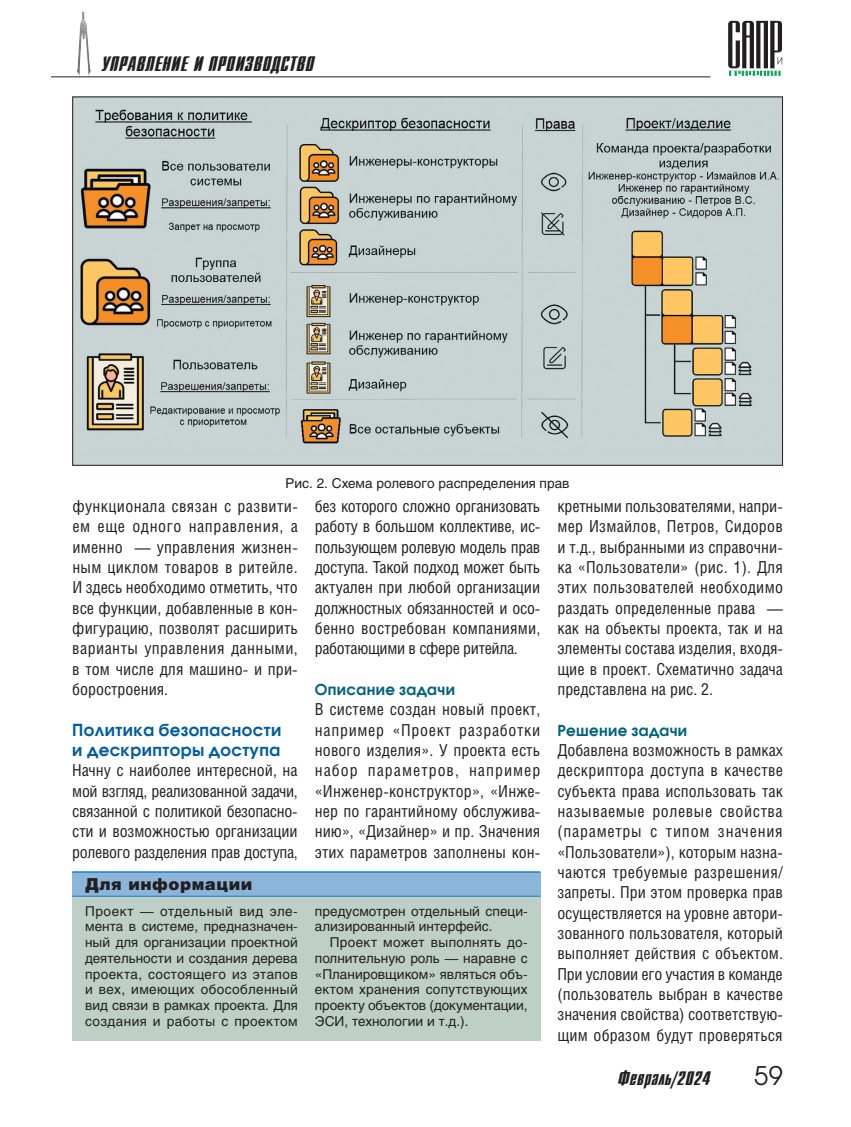
<style>
.page{position:relative;width:851px;height:1127px;background:#fff}
.page>*{position:absolute;margin:0;border:0;box-sizing:border-box;transform-origin:0 0}
.t1{font:25.5px "Avant Garde C";color:#231f20}
.t2{font:21px "Dagger C";letter-spacing:.025em;color:#231f20}
.t3{font:19.5px "Dagger C";letter-spacing:.025em;color:#231f20}
.t4{font:16.5px/20.4px "Helios Cond";color:#231f20;text-align:justify}
.t5{font:700 16.5px/20.4px "Avant Garde C";letter-spacing:.025em;color:#005da0}
.t6{font:900 16.5px "Helios";letter-spacing:.035em;color:#231f20}
.t7{font:700 15px "Avant Garde C";letter-spacing:.025em;color:#00627e}
.t8{font:13.5px/15.8px "Helios";color:#231f20;text-align:justify}
</style>
<div class="page">
<img style="left:77px;top:12px;width:14px;height:66px">
<svg style="left:728px;top:21px;width:54px;height:55px"></svg>
<hr style="left:51px;top:76px;width:659px;height:1px;background:#231f20">
<img style="left:74px;top:99px;width:706px;height:365px">
<div style="left:72px;top:890px;width:468px;height:151px;background:#becfc8"></div>
<div style="left:72px;top:872px;width:468px;height:24px;background:#8cb5da"></div>
<hr style="left:72px;top:871px;width:468px;height:2px;background:#1a84bf">
<hr style="left:72px;top:896px;width:468px;height:1px;background:#1a84bf">
<p class="t2" style="left:102px;top:53px;width:213px">управление и производство</p>
<p class="t8" style="left:285px;top:475px;width:285px">Рис. 2. Схема ролевого распределения прав</p>
<p class="t4" style="left:72px;top:496px;width:227px">функционала связан с развити&shy;ем еще одного направления, а именно — управления жизнен&shy;ным циклом товаров в ритейле.<br>И здесь необходимо отметить, что все функции, добавленные в кон&shy;фигурацию, позволят расширить варианты управления данными, в том числе для машино- и при&shy;боростроения.</p>
<p class="t5" style="left:72px;top:719px;width:210px">Политика безопасности и дескрипторы доступа</p>
<p class="t4" style="left:72px;top:760px;width:227px">Начну с наиболее интересной, на мой взгляд, реализованной задачи, связанной с политикой безопасно&shy;сти и возможностью организации ролевого разделения прав доступа,</p>
<p class="t4" style="left:315px;top:496px;width:227px">без которого сложно организовать работу в большом коллективе, ис&shy;пользующем ролевую модель прав доступа. Такой подход может быть актуален при любой организации должностных обязанностей и осо&shy;бенно востребован компаниями, работающими в сфере ритейла.</p>
<p class="t7" style="left:315px;top:680px;width:142px">Описание задачи</p>
<p class="t4" style="left:315px;top:699px;width:227px">В системе создан новый проект, например «Проект разработки нового изделия». У проекта есть набор параметров, например «Инженер-конструктор», «Инже&shy;нер по гарантийному обслужива&shy;нию», «Дизайнер» и пр. Значения этих параметров заполнены кон-</p>
<p class="t6" style="left:85px;top:873px;width:169px">Для информации</p>
<p class="t8" style="left:85px;top:903px;width:214px">Проект — отдельный вид эле&shy;мента в системе, предназначен&shy;ный для организации проектной деятельности и создания дерева проекта, состоящего из этапов и вех, имеющих обособленный вид связи в рамках проекта. Для создания и работы с проектом</p>
<p class="t8" style="left:315px;top:903px;width:214px">предусмотрен отдельный специ&shy;ализированный интерфейс.</p>
<p class="t8" style="left:315px;top:934px;width:214px;text-indent:15px">Проект может выполнять до&shy;полнительную роль — наравне с «Планировщиком» являться объ&shy;ектом хранения сопутствующих проекту объектов (документации, ЭСИ, технологии и т.д.).</p>
<p class="t4" style="left:557px;top:496px;width:227px">кретными пользователями, напри&shy;мер Измайлов, Петров, Сидоров и т.д., выбранными из справочни&shy;ка «Пользователи» (рис. 1). Для этих пользователей необходимо раздать определенные права — как на объекты проекта, так и на элементы состава изделия, входя&shy;щие в проект. Схематично задача представлена на рис. 2.</p>
<p class="t7" style="left:557px;top:721px;width:131px">Решение задачи</p>
<p class="t4" style="left:557px;top:739px;width:227px">Добавлена возможность в рамках дескриптора доступа в качестве субъекта права использовать так называемые ролевые свойства (параметры с типом значения «Пользователи»), которым назна&shy;чаются требуемые разрешения/ запреты. При этом проверка прав осуществляется на уровне автори&shy;зованного пользователя, который выполняет действия с объектом.<br>При условии его участия в команде (пользователь выбран в качестве значения свойства) соответствую&shy;щим образом будут проверяться</p>
<p class="t3" style="left:618px;top:1068px;width:94px">Февраль/2024</p>
<h1 class="t1" style="left:753px;top:1060px;width:30px">59</h1>
</div>
